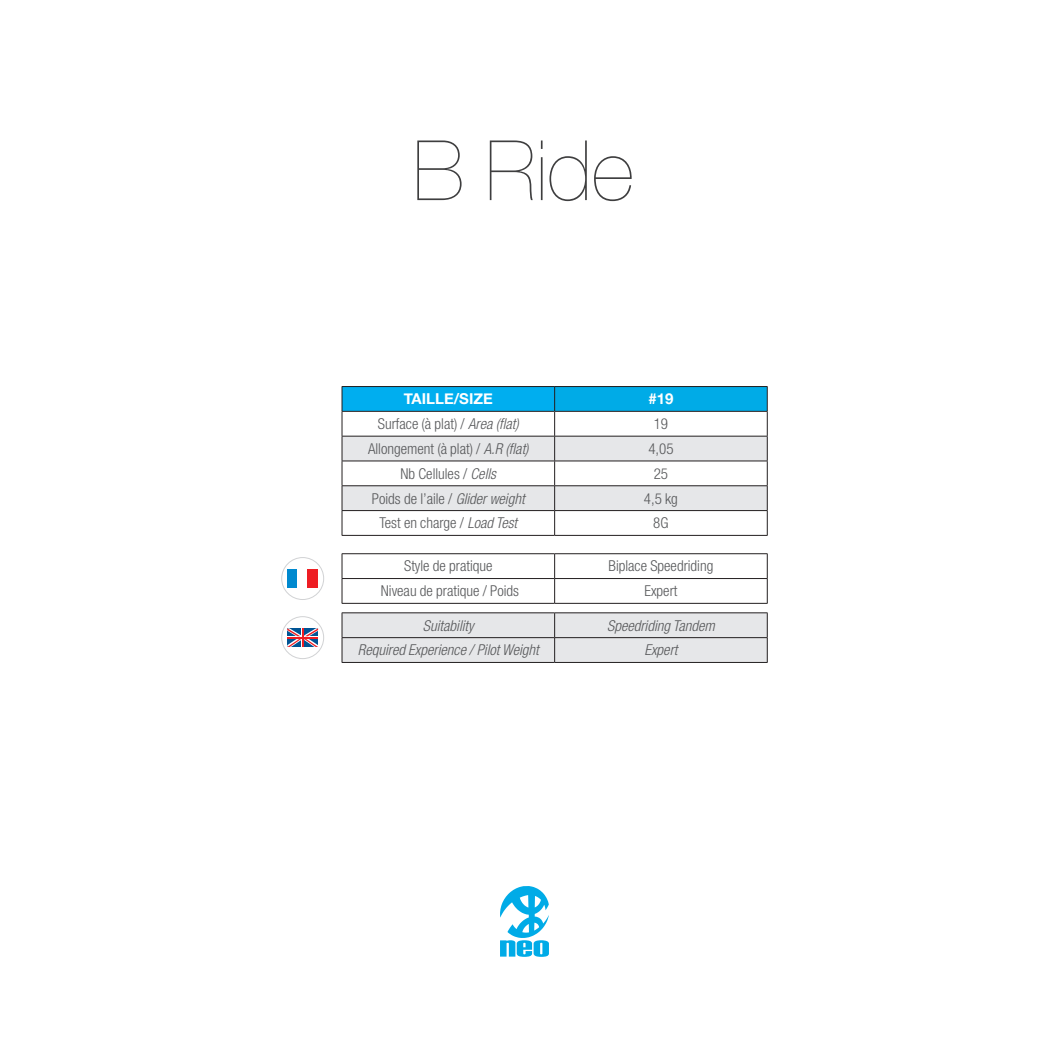
<style>
.page{position:relative;width:1049px;height:1049px;background:#fff}
.page>*{position:absolute;margin:0;border:0;box-sizing:border-box;transform-origin:0 0}
.t1{font:300 condensed 15px "Helvetica Neue LT Std";color:#57585a}
.t2{font:italic 300 condensed 15px "Helvetica Neue LT Std";color:#57585a}
.t3{font:700 15px "Helvetica Neue";color:#fff}
.s1{font-style:italic}
</style>
<div class="page">
<svg style="left:500px;top:886px;width:49px;height:71px"></svg>
<svg style="left:417px;top:140px;width:215px;height:61px"></svg>
<hr style="left:342px;top:386px;width:213px;height:1px;background:#231f20">
<hr style="left:555px;top:386px;width:212px;height:1px;background:#231f20">
<svg style="left:342px;top:387px;width:426px;height:148px"></svg>
<hr style="left:342px;top:535px;width:213px;height:1px;background:#231f20">
<hr style="left:555px;top:535px;width:212px;height:1px;background:#231f20">
<hr style="left:342px;top:612px;width:213px;height:1px;background:#231f20">
<hr style="left:555px;top:612px;width:212px;height:1px;background:#231f20">
<svg style="left:342px;top:613px;width:426px;height:49px"></svg>
<hr style="left:342px;top:662px;width:213px;height:1px;background:#231f20">
<hr style="left:555px;top:662px;width:212px;height:1px;background:#231f20">
<hr style="left:342px;top:553px;width:213px;height:1px;background:#231f20">
<hr style="left:555px;top:553px;width:212px;height:1px;background:#231f20">
<svg style="left:342px;top:554px;width:426px;height:49px"></svg>
<hr style="left:342px;top:603px;width:213px;height:1px;background:#231f20">
<hr style="left:555px;top:603px;width:212px;height:1px;background:#231f20">
<svg style="left:287px;top:628px;width:31px;height:19px"></svg>
<div style="left:281px;top:557px;width:43px;height:43px;border:1px solid #d1d2d4;border-radius:50%"></div>
<div style="left:281px;top:616px;width:43px;height:43px;border:1px solid #d1d2d4;border-radius:50%"></div>
<div style="left:287px;top:569px;width:11px;height:19px;background:#0089cf"></div>
<div style="left:308px;top:569px;width:10px;height:19px;background:#ee1d23"></div>
<p class="t3" style="left:404px;top:387px;width:91px">TAILLE/SIZE</p>
<p class="t3" style="left:648px;top:387px;width:27px">#19</p>
<p class="t1" style="left:378px;top:415px;width:142px">Surface (à plat) / <span class="s1">Area (flat)</span></p>
<p class="t1" style="left:654px;top:415px;width:16px">19</p>
<p class="t1" style="left:368px;top:440px;width:162px">Allongement (à plat) / <span class="s1">A.R (flat)</span></p>
<p class="t1" style="left:648px;top:440px;width:27px">4,05</p>
<p class="t1" style="left:401px;top:465px;width:97px">Nb Cellules / <span class="s1">Cells</span></p>
<p class="t1" style="left:654px;top:465px;width:16px">25</p>
<p class="t1" style="left:372px;top:490px;width:154px">Poids de l’aile / <span class="s1">Glider weight</span></p>
<p class="t1" style="left:644px;top:490px;width:36px">4,5 kg</p>
<p class="t1" style="left:379px;top:514px;width:139px">Test en charge / <span class="s1">Load Test</span></p>
<p class="t1" style="left:653px;top:514px;width:17px">8G</p>
<p class="t1" style="left:404px;top:557px;width:90px">Style de pratique</p>
<p class="t1" style="left:608px;top:557px;width:106px">Biplace Speedriding</p>
<p class="t1" style="left:381px;top:582px;width:140px">Niveau de pratique / Poids</p>
<p class="t1" style="left:644px;top:582px;width:35px">Expert</p>
<p class="t2" style="left:423px;top:617px;width:52px">Suitability</p>
<p class="t2" style="left:607px;top:617px;width:109px">Speedriding Tandem</p>
<p class="t2" style="left:358px;top:641px;width:182px">Required Experience / Pilot Weight</p>
<p class="t2" style="left:644px;top:641px;width:35px">Expert</p>
</div>
